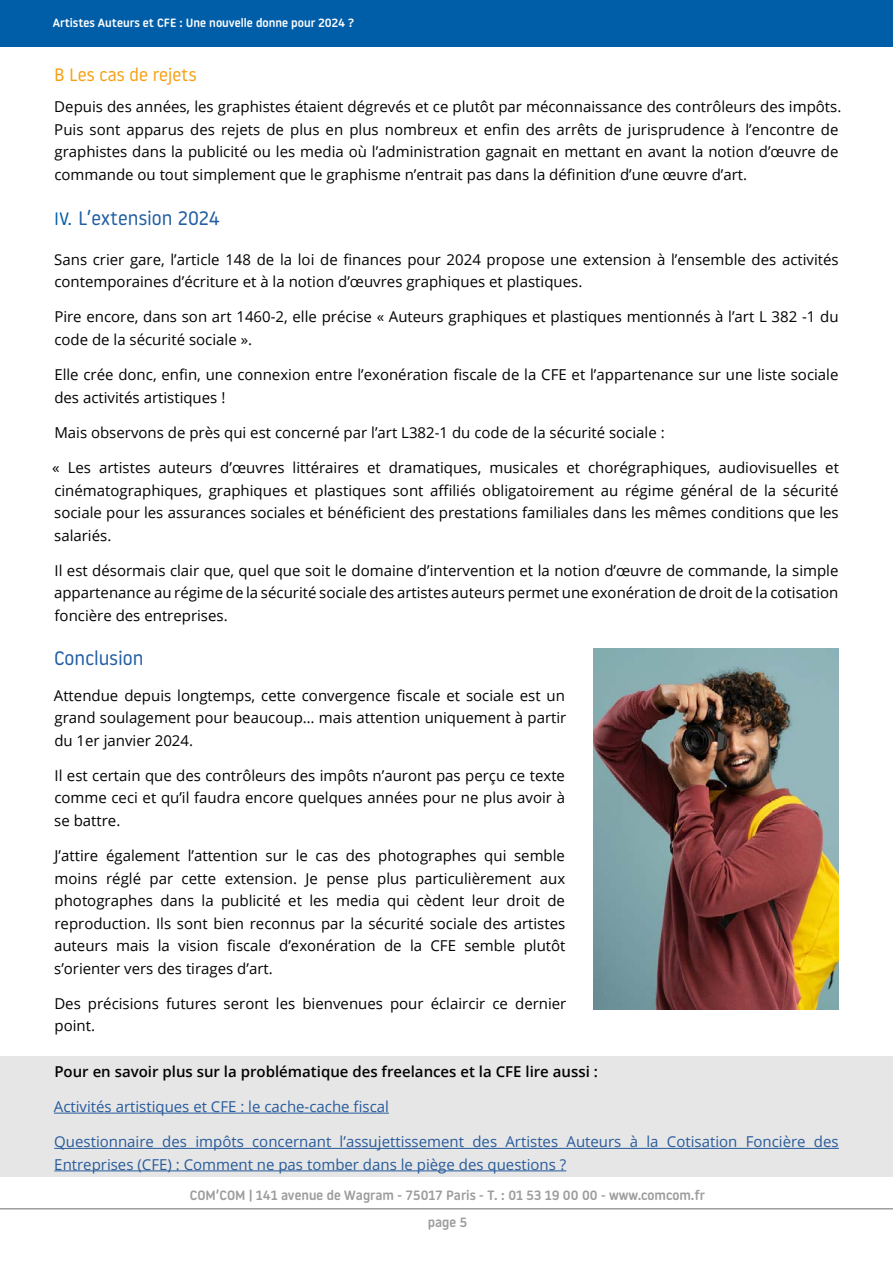
<style>
.page{position:relative;width:893px;height:1263px;background:#fff}
.page>*{position:absolute;margin:0;border:0;box-sizing:border-box;transform-origin:0 0}
.t1{font:19.5px "Roway Round";color:#215ea3}
.t2{font:18px "Roway Round";color:#f6a114}
.t3{font:15px/22.5px "Open Sans";color:#020203}
.t4{font:15px/22.5px "Open Sans";color:#275b9b}
.t5{font:600 15px "Open Sans";color:#020203}
.t6{font:500 13.5px/26.8px "Roway Round";color:#9d9d9d;text-align:center}
.t7{font:500 12px "Roway Round";color:#fefefe}
.s1{font-size:18px;color:#005ea9}
</style>
<div class="page">
<div style="left:0;top:0;width:893px;height:47px;background:#005ea9"></div>
<hr style="left:0;top:1208px;width:893px;height:1px;background:#9d9d9d">
<div style="left:0;top:1056px;width:893px;height:121px;background:#e6e6e6"></div>
<hr style="left:54px;top:1113px;width:335px;height:1px;background:#275b9b">
<hr style="left:54px;top:1148px;width:785px;height:1px;background:#275b9b">
<hr style="left:54px;top:1170px;width:512px;height:1px;background:#275b9b">
<img style="left:594px;top:648px;width:245px;height:362px">
<p class="t7" style="left:53px;top:14px;width:303px">Artistes Auteurs et CFE : Une nouvelle donne pour 2024 ?</p>
<p class="t2" style="left:54px;top:62px;width:144px">B Les cas de rejets</p>
<p class="t3" style="left:54px;top:95px;width:789px">Depuis des années, les graphistes étaient dégrevés et ce plutôt par méconnaissance des contrôleurs des impôts.<br>Puis sont apparus des rejets de plus en plus nombreux et enfin des arrêts de jurisprudence à l’encontre de graphistes dans la publicité ou les media où l’administration gagnait en mettant en avant la notion d’œuvre de commande ou tout simplement que le graphisme n’entrait pas dans la définition d’une œuvre d’art.</p>
<h1 class="t1" style="left:54px;top:205px;width:167px"><span class="s1">IV.</span> L’extension 2024</h1>
<p class="t3" style="left:54px;top:248px;width:786px">Sans crier gare, l’article 148 de la loi de finances pour 2024 propose une extension à l’ensemble des activités contemporaines d’écriture et à la notion d’œuvres graphiques et plastiques.</p>
<p class="t3" style="left:54px;top:305px;width:786px">Pire encore, dans son art 1460-2, elle précise « Auteurs graphiques et plastiques mentionnés à l’art L 382 -1 du code de la sécurité sociale ».</p>
<p class="t3" style="left:54px;top:363px;width:786px">Elle crée donc, enfin, une connexion entre l’exonération fiscale de la CFE et l’appartenance sur une liste sociale des activités artistiques !</p>
<p class="t3" style="left:54px;top:421px;width:612px">Mais observons de près qui est concerné par l’art L382-1 du code de la sécurité sociale :</p>
<p class="t3" style="left:52px;top:456px;width:788px;text-align:justify">« Les artistes auteurs d’œuvres littéraires et dramatiques, musicales et chorégraphiques, audiovisuelles et cinématographiques, graphiques et plastiques sont affiliés obligatoirement au régime général de la sécurité sociale pour les assurances sociales et bénéficient des prestations familiales dans les mêmes conditions que les salariés.</p>
<p class="t3" style="left:54px;top:559px;width:786px;text-align:justify">Il est désormais clair que, quel que soit le domaine d’intervention et la notion d’œuvre de commande, la simple appartenance au régime de la sécurité sociale des artistes auteurs permet une exonération de droit de la cotisation foncière des entreprises.</p>
<h1 class="t1" style="left:54px;top:645px;width:91px">Conclusion</h1>
<p class="t3" style="left:54px;top:683px;width:514px;text-align:justify">Attendue depuis longtemps, cette convergence fiscale et sociale est un grand soulagement pour beaucoup… mais attention uniquement à partir du 1er janvier 2024.</p>
<p class="t3" style="left:54px;top:764px;width:512px;text-align:justify">Il est certain que des contrôleurs des impôts n’auront pas perçu ce texte comme ceci et qu’il faudra encore quelques années pour ne plus avoir à se battre.</p>
<p class="t3" style="left:54px;top:844px;width:513px;text-align:justify">J’attire également l’attention sur le cas des photographes qui semble moins réglé par cette extension. Je pense plus particulièrement aux photographes dans la publicité et les media qui cèdent leur droit de reproduction. Ils sont bien reconnus par la sécurité sociale des artistes auteurs mais la vision fiscale d’exonération de la CFE semble plutôt s’orienter vers des tirages d’art.</p>
<p class="t3" style="left:54px;top:992px;width:514px">Des précisions futures seront les bienvenues pour éclaircir ce dernier point.</p>
<p class="t5" style="left:54px;top:1061px;width:545px">Pour en savoir plus sur la problématique des freelances et la CFE lire aussi :</p>
<p class="t4" style="left:54px;top:1095px;width:337px">Activités artistiques et CFE : le cache-cache fiscal</p>
<p class="t4" style="left:54px;top:1130px;width:786px">Questionnaire des impôts concernant l’assujettissement des Artistes Auteurs à la Cotisation Foncière des<br>Entreprises (CFE) : Comment ne pas tomber dans le piège des questions ?</p>
<p class="t6" style="left:190px;top:1181px;width:517px">COM’COM | 141 avenue de Wagram - 75017 Paris - T. : 01 53 19 00 00 - www.comcom.fr page 5</p>
</div>
